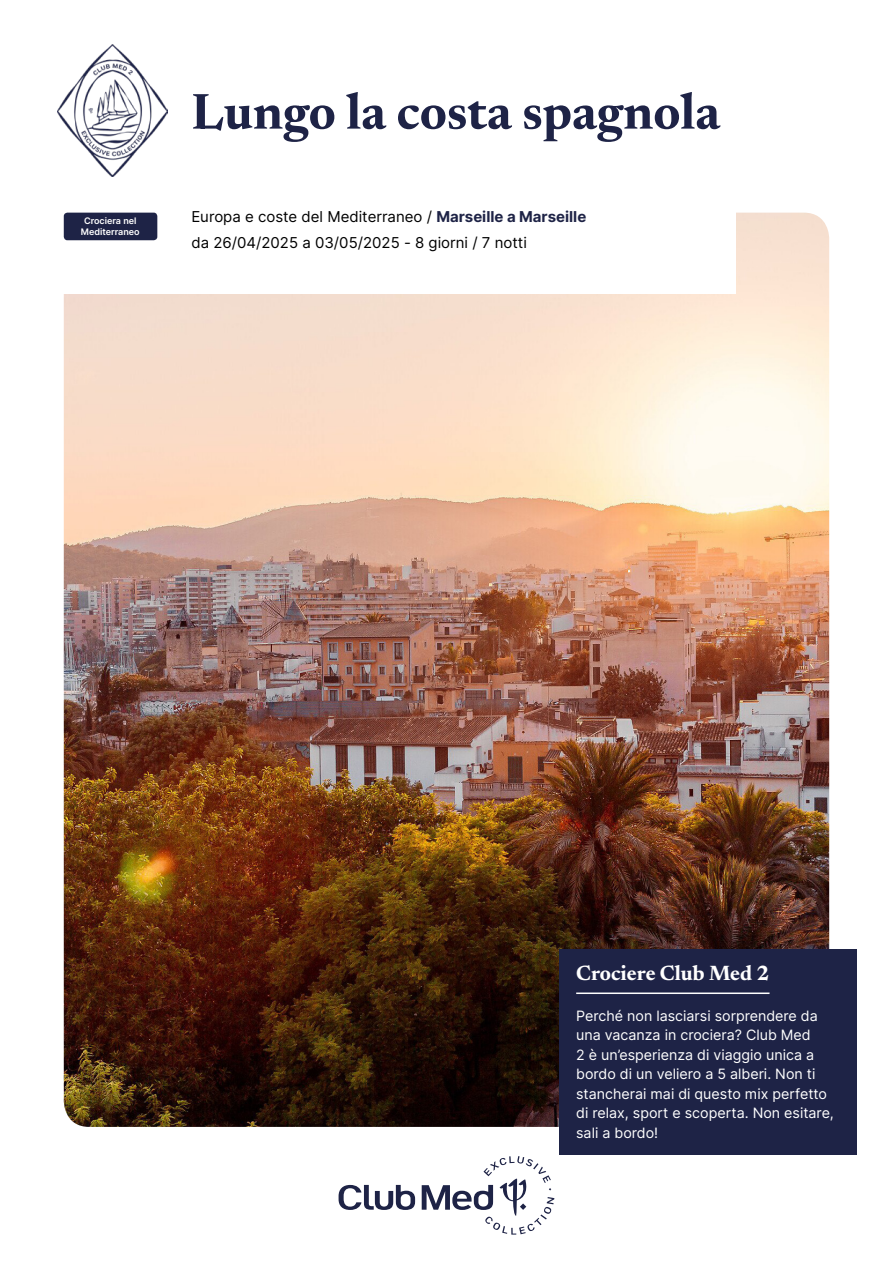
<style>
.page{position:relative;width:893px;height:1263px;background:#fff}
.page>*{position:absolute;margin:0;border:0;box-sizing:border-box;transform-origin:0 0}
.t1{font:700 51px "Newsreader 24 pt";color:#1e2346}
.t2{font:700 21px "Newsreader 24 pt";color:#fff}
.t3{font:15px/25.2px "Inter";color:#000}
.t4{font:14.25px/19.5px "Inter";color:#fff}
.t5{font:600 9px/10.8px "Inter";color:#fff;text-align:center}
.s1{font-weight:700;color:#1e2346}
</style>
<div class="page">
<img style="left:64px;top:213px;width:765px;height:914px">
<div style="left:559px;top:948px;width:298px;height:206px;background:#1e2346"></div>
<hr style="left:576px;top:992px;width:193px;height:2px;background:#fff">
<div style="left:0;top:212px;width:736px;height:81px;background:#fff"></div>
<img style="left:57px;top:45px;width:111px;height:131px">
<div style="left:64px;top:213px;width:93px;height:27px;background:#1e2346;border-radius:4px"></div>
<svg style="left:339px;top:1156px;width:215px;height:78px"></svg>
<p class="t5" style="left:81px;top:215px;width:60px">Crociera nel<br>Mediterraneo</p>
<h1 class="t1" style="left:191px;top:75px;width:530px">Lungo la costa spagnola</h1>
<p class="t3" style="left:191px;top:204px;width:396px">Europa e coste del Mediterraneo / <span class="s1">Marseille a Marseille </span>da 26/04/2025 a 03/05/2025 - 8 giorni / 7 notti</p>
<h2 class="t2" style="left:576px;top:958px;width:195px">Crociere Club Med 2</h2>
<p class="t4" style="left:576px;top:1005px;width:259px">Perché non lasciarsi sorprendere da una vacanza in crociera? Club Med<br>2 è un’esperienza di viaggio unica a bordo di un veliero a 5 alberi. Non ti stancherai mai di questo mix perfetto di relax, sport e scoperta. Non esitare, sali a bordo!</p>
</div>
